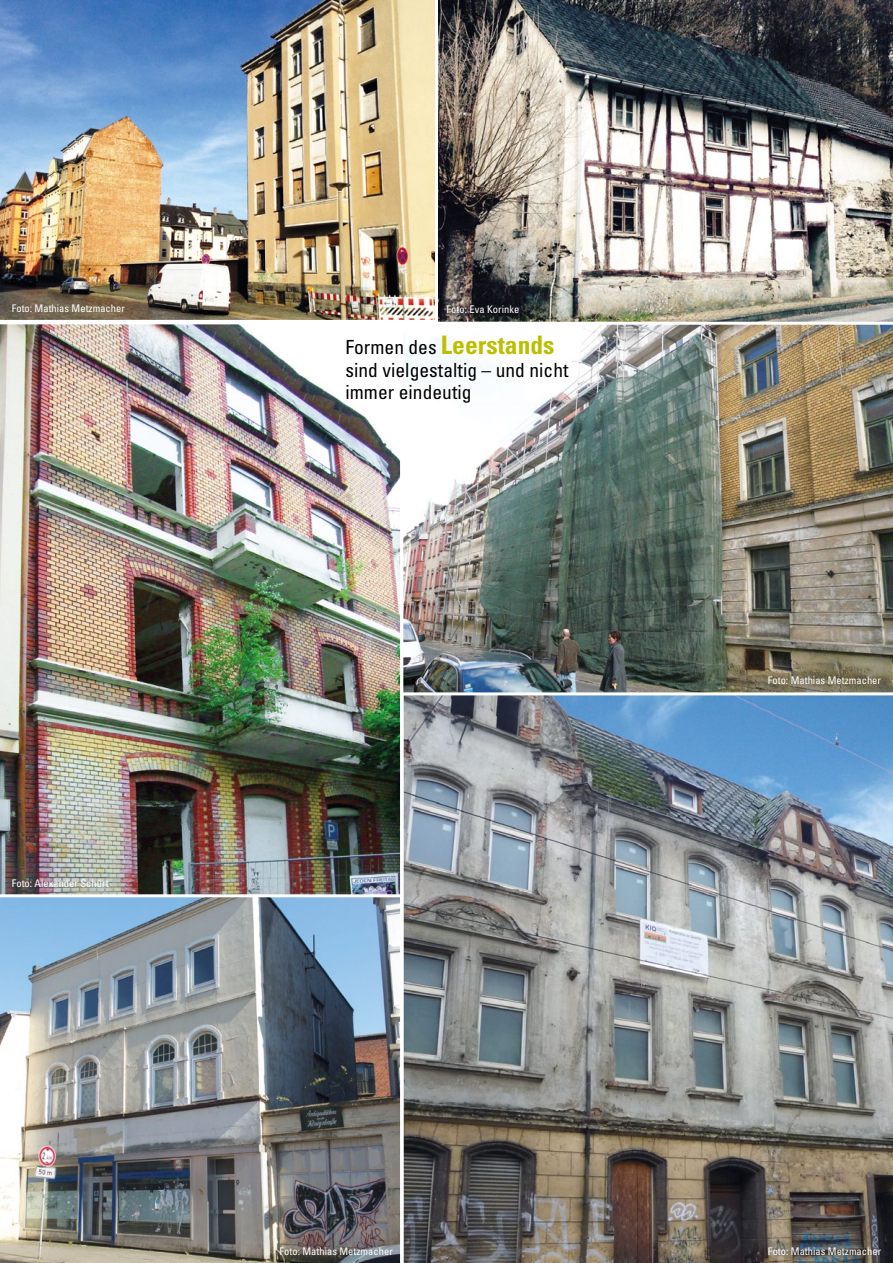
<style>
.page{position:relative;width:893px;height:1263px;background:#fff}
.page>*{position:absolute;margin:0;border:0;box-sizing:border-box;transform-origin:0 0}
.t1{font:700 condensed 25.5px "Univers LT Std";color:#bcbe00}
.t2{font:condensed 19.5px/22.5px "Univers LT Std";color:#000}
.t3{font:condensed 10.5px "Univers LT Std";letter-spacing:.005em;color:#fff}
.s1{font-weight:400;font-size:19.5px;color:#000}
</style>
<div class="page">
<img style="left:438px;top:0;width:455px;height:322px">
<img style="left:403px;top:324px;width:490px;height:368px">
<img style="left:0;top:324px;width:401px;height:570px">
<img style="left:403px;top:692px;width:490px;height:571px">
<img style="left:0;top:894px;width:401px;height:369px">
<img style="left:0;top:0;width:435px;height:320px">
<p class="t3" style="left:12px;top:302px;width:115px">Foto: Mathias Metzmacher</p>
<p class="t3" style="left:446px;top:302px;width:74px">Foto: Eva Korinke</p>
<p class="t3" style="left:12px;top:877px;width:98px">Foto: Alexander Schürt</p>
<h1 class="t1" style="left:345px;top:329px;width:211px"><span class="s1">Formen des</span> Leerstands</h1>
<h2 class="t2" style="left:345px;top:358px;width:225px">sind vielgestaltig – und nicht immer eindeutig</h2>
<p class="t3" style="left:768px;top:674px;width:115px">Foto: Mathias Metzmacher</p>
<p class="t3" style="left:280px;top:1244px;width:115px">Foto: Mathias Metzmacher</p>
<p class="t3" style="left:768px;top:1244px;width:115px">Foto: Mathias Metzmacher</p>
</div>
